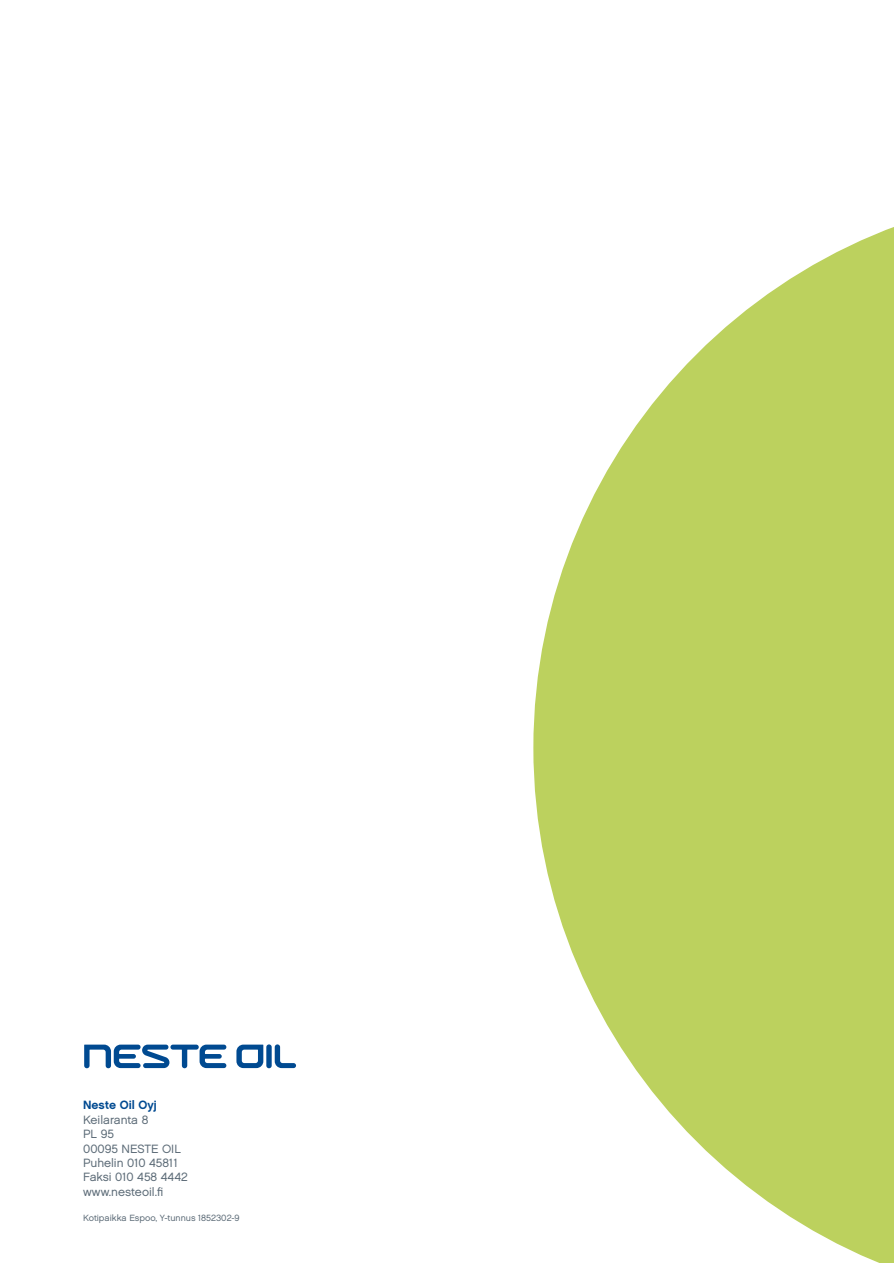
<style>
.page{position:relative;width:894px;height:1263px;background:#fff}
.page>*{position:absolute;margin:0;border:0;box-sizing:border-box;transform-origin:0 0}
.t1{font:12px/14.4px "Chalet PS London Nineteen Sixty";color:#5d6c78}
.t2{font:12px "Chalet PS New York Nineteen Sixty";color:#004a91}
.t3{font:9px "Chalet PS London Nineteen Sixty";color:#5d6c78}
</style>
<div class="page">
<svg style="left:533px;top:227px;width:361px;height:1036px;fill:#bcd15e"></svg>
<div style="left:266px;top:1044px;width:6px;height:24px;background:#004a91;border-radius:3px"></div>
<svg style="left:275px;top:1044px;width:21px;height:24px"></svg>
<svg style="left:236px;top:1044px;width:27px;height:24px"></svg>
<svg style="left:84px;top:1044px;width:142px;height:24px"></svg>
<p class="t2" style="left:83px;top:1098px;width:75px">Neste Oil Oyj</p>
<p class="t1" style="left:83px;top:1112px;width:106px">Keilaranta 8<br>PL 95<br>00095 NESTE OIL<br>Puhelin 010 45811<br>Faksi 010 458 4442 www.nesteoil.fi</p>
<p class="t3" style="left:83px;top:1212px;width:158px">Kotipaikka Espoo, Y-tunnus 1852302-9</p>
</div>
